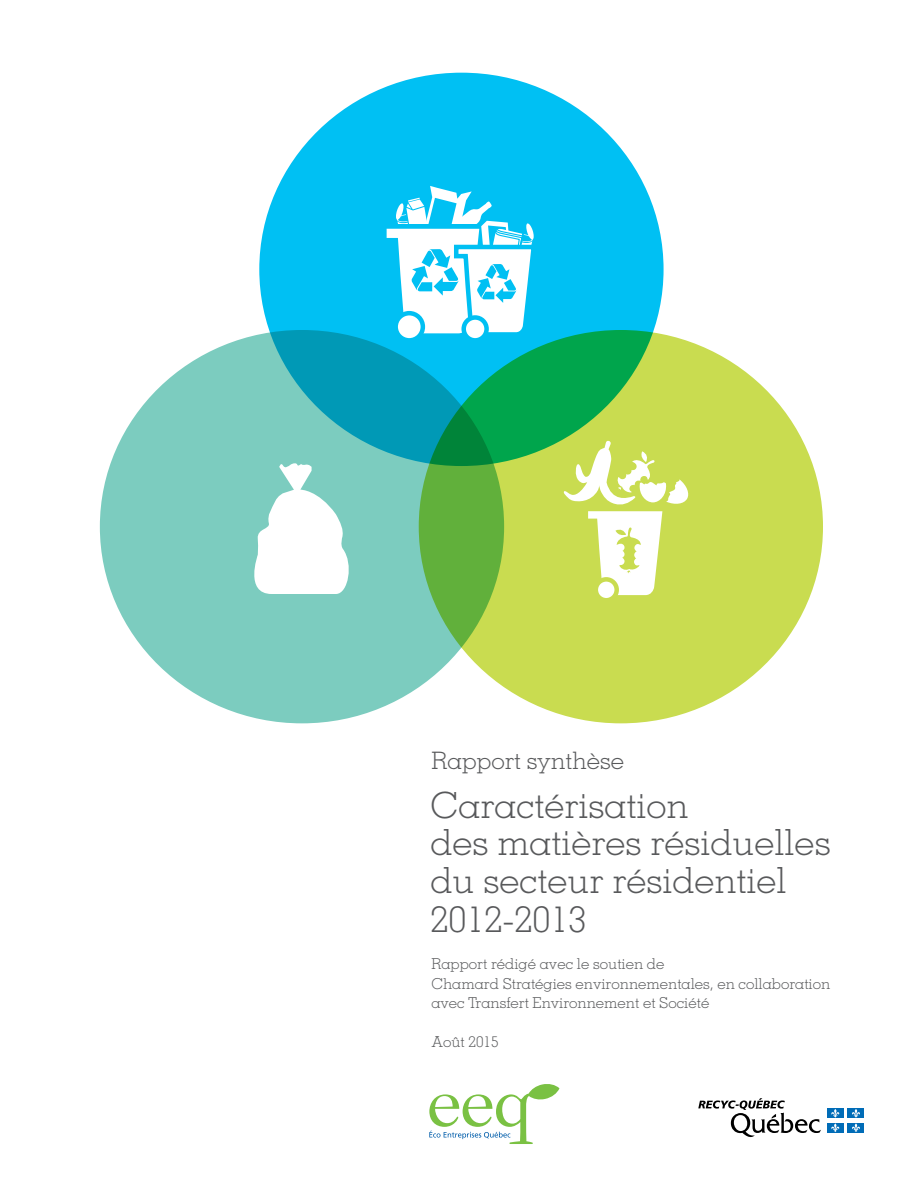
<style>
.page{position:relative;width:918px;height:1188px;background:#fff}
.page>*{position:absolute;margin:0;border:0;box-sizing:border-box;transform-origin:0 0}
.Titre_icône{font:300 36px "Memphis";color:#58595b}
.t1{font:300 24px "Memphis";color:#58595b}
.t2{font:300 15px/19.5px "Memphis";color:#58595b}
</style>
<div class="page">
<div style="left:259px;top:73px;width:405px;height:393px;background:#00c0f3;border-radius:50%"></div>
<div style="left:827px;top:1108px;width:16px;height:10px;background:#006cb7"></div>
<div style="left:848px;top:1108px;width:16px;height:10px;background:#006cb7"></div>
<div style="left:827px;top:1123px;width:16px;height:10px;background:#006cb7"></div>
<svg style="left:831px;top:1109px;width:9px;height:23px"></svg>
<div style="left:848px;top:1123px;width:16px;height:10px;background:#006cb7"></div>
<svg style="left:852px;top:1109px;width:8px;height:23px"></svg>
<svg style="left:698px;top:1098px;width:123px;height:39px"></svg>
<svg style="left:429px;top:1084px;width:130px;height:60px"></svg>
<svg style="left:100px;top:330px;width:404px;height:393px;background:#69c4bd"></svg>
<svg style="left:419px;top:330px;width:404px;height:393px;background:#9dcd4c"></svg>
<svg style="left:244px;top:462px;width:110px;height:132px"></svg>
<div style="left:393px;top:311px;width:32px;height:32px;border:4px solid #00c0f3;border-radius:50%"></div>
<div style="left:461px;top:315px;width:28px;height:28px;border:4px solid #00c0f3;border-radius:50%"></div>
<svg style="left:387px;top:186px;width:147px;height:153px"></svg>
<svg style="left:596px;top:579px;width:21px;height:21px"></svg>
<div style="left:594px;top:577px;width:25px;height:26px;border:4px solid #c9dc50;border-radius:50%"></div>
<svg style="left:563px;top:441px;width:127px;height:154px"></svg>
<p class="t1" style="left:431px;top:746px;width:194px">Rapport synthèse</p>
<p class="Titre_icône" style="left:431px;top:783px;width:260px">Caractérisation</p>
<p class="Titre_icône" style="left:431px;top:820px;width:402px">des matières résiduelles</p>
<p class="Titre_icône" style="left:431px;top:858px;width:358px">du secteur résidentiel</p>
<p class="Titre_icône" style="left:431px;top:897px;width:157px">2012-2013</p>
<p class="t2" style="left:431px;top:954px;width:400px">Rapport rédigé avec le soutien de<br>Chamard Stratégies environnementales, en collaboration avec Transfert Environnement et Société</p>
<p class="t2" style="left:431px;top:1032px;width:69px">Août 2015</p>
</div>
